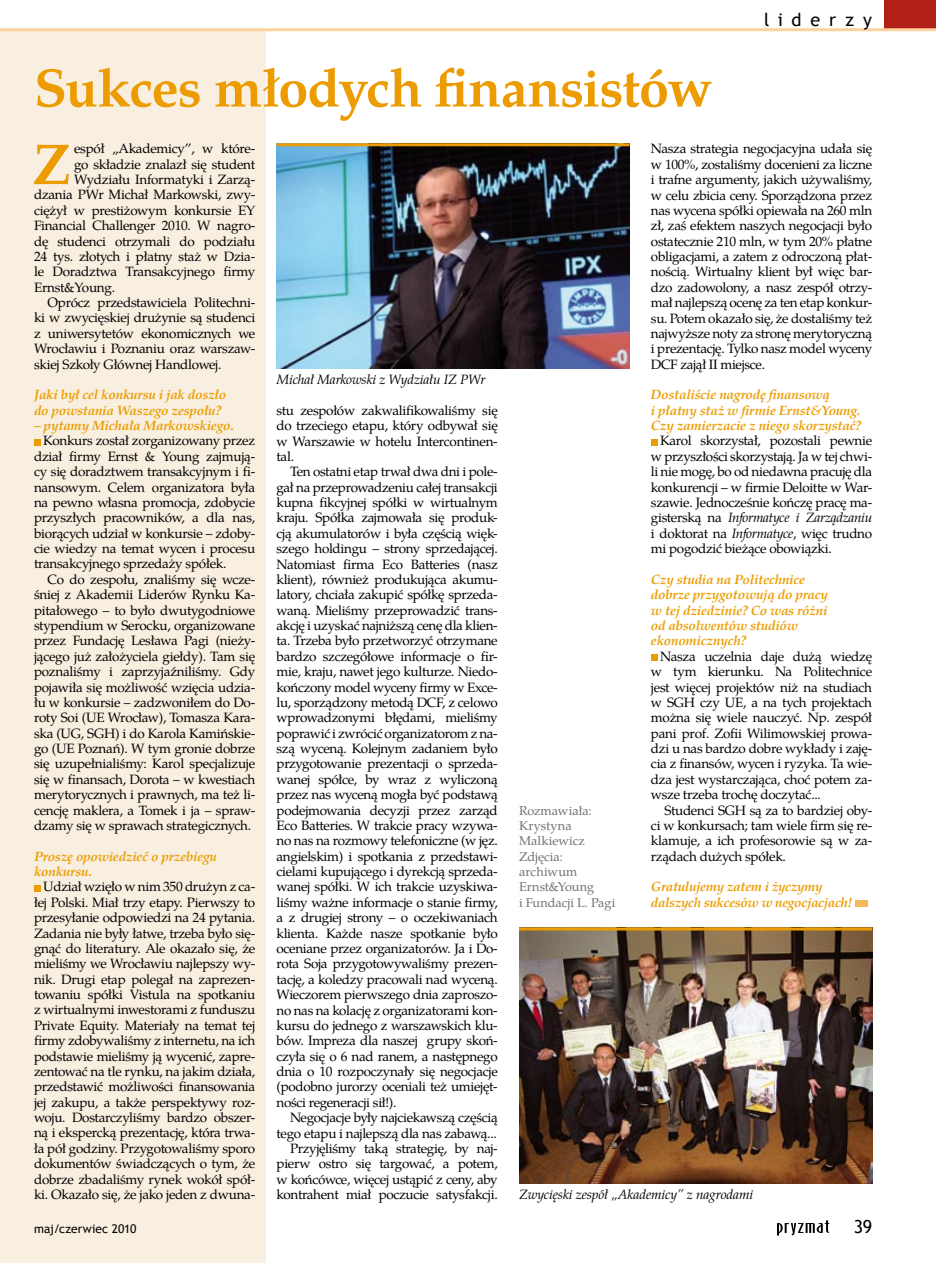
<style>
.page{position:relative;width:936px;height:1263px;background:#fff}
.page>*{position:absolute;margin:0;border:0;box-sizing:border-box;transform-origin:0 0}
.t1{font:700 57.75px "Te X Gyre Pagella";color:#ec9c00}
.t2{font:700 54px "Te X Gyre Pagella";letter-spacing:-.03em;color:#ec9c00}
.t3{font:18px "Trebuchet MS";letter-spacing:.485em;color:#000}
.t4{font:13.5px/15.5px "Te X Gyre Pagella";letter-spacing:-.02em;color:#000;text-align:justify}
.t5{font:italic 700 13.5px/15.5px "Te X Gyre Pagella";letter-spacing:-.02em;color:#ec9c00}
.t6{font:italic 13.5px "Te X Gyre Pagella";letter-spacing:-.01em;color:#000}
.t7{font:12.75px/15.5px "Te X Gyre Pagella";color:#707173}
.t8{font:12px "Trebuchet MS";color:#000}
.s1{font-style:italic}
</style>
<div class="page">
<div style="left:0;top:30px;width:266px;height:1233px;background:#f8efe0"></div>
<svg style="left:34px;top:439px;width:6px;height:6px"></svg>
<svg style="left:34px;top:885px;width:6px;height:6px"></svg>
<svg style="left:651px;top:439px;width:6px;height:6px"></svg>
<div style="left:651px;top:654px;width:6px;height:7px;background:#ec9c00"></div>
<div style="left:854px;top:900px;width:13px;height:7px;background:#f3ba5d"></div>
<img style="left:276px;top:146px;width:353px;height:223px">
<hr style="left:276px;top:143px;width:353px;height:3px;background:#ec9c00">
<img style="left:519px;top:930px;width:353px;height:253px">
<hr style="left:519px;top:927px;width:353px;height:3px;background:#ec9c00">
<div style="left:884px;top:0;width:51px;height:30px;background:#b11f17"></div>
<hr style="left:0;top:28px;width:935px;height:3px;background:#fcd29f">
<svg style="left:777px;top:1220px;width:52px;height:16px"></svg>
<h2 class="t2" style="left:34px;top:47px;width:679px">Sukces młodych finansistów</h2>
<h3 class="t3" style="left:764px;top:9px;width:109px">liderzy</h3>
<h1 class="t1" style="left:33px;top:121px;width:40px">Z</h1>
<p class="t4" style="left:74px;top:140px;width:183px">espół „Akademicy”, w które-</p>
<p class="t4" style="left:74px;top:155px;width:183px">go składzie znalazł się student</p>
<p class="t4" style="left:74px;top:171px;width:183px">Wydziału Informatyki i Zarzą-</p>
<p class="t4" style="left:34px;top:186px;width:223px">dzania PWr Michał Markowski, zwy-</p>
<p class="t4" style="left:34px;top:202px;width:223px">ciężył w prestiżowym konkursie EY</p>
<p class="t4" style="left:34px;top:217px;width:223px">Financial Challenger 2010. W nagro-</p>
<p class="t4" style="left:34px;top:232px;width:223px">dę studenci otrzymali do podziału</p>
<p class="t4" style="left:34px;top:248px;width:223px">24 tys. złotych i płatny staż w Dzia-</p>
<p class="t4" style="left:34px;top:263px;width:223px">le Doradztwa Transakcyjnego firmy</p>
<p class="t4" style="left:34px;top:278px;width:83px">Ernst&amp;Young.</p>
<p class="t4" style="left:48px;top:294px;width:209px">Oprócz przedstawiciela Politechni-</p>
<p class="t4" style="left:34px;top:309px;width:223px">ki w zwycięskiej drużynie są studenci</p>
<p class="t4" style="left:34px;top:325px;width:223px">z uniwersytetów ekonomicznych we</p>
<p class="t4" style="left:34px;top:340px;width:223px">Wrocławiu i Poznaniu oraz warszaw-</p>
<p class="t4" style="left:34px;top:355px;width:189px">skiej Szkoły Głównej Handlowej.</p>
<p class="t5" style="left:34px;top:386px;width:194px">Jaki był cel konkursu i jak doszło do powstania Waszego zespołu?</p>
<p class="t5" style="left:34px;top:417px;width:201px">– pytamy Michała Markowskiego.</p>
<p class="t4" style="left:34px;top:432px;width:223px;text-indent:9px">Konkurs został zorganizowany przez dział firmy Ernst &amp; Young zajmują&shy;cy się doradztwem transakcyjnym i fi&shy;nansowym. Celem organizatora była na pewno własna promocja, zdobycie przyszłych pracowników, a dla nas, biorących udział w konkursie – zdoby&shy;cie wiedzy na temat wycen i procesu transakcyjnego sprzedaży spółek.</p>
<p class="t4" style="left:34px;top:571px;width:223px;text-indent:14px">Co do zespołu, znaliśmy się wcze&shy;śniej z Akademii Liderów Rynku Ka&shy;pitałowego – to było dwutygodniowe stypendium w Serocku, organizowane przez Fundację Lesława Pagi (nieży&shy;jącego już założyciela giełdy). Tam się poznaliśmy i zaprzyjaźniliśmy. Gdy pojawiła się możliwość wzięcia udzia&shy;łu w konkursie – zadzwoniłem do Do&shy;roty Soi (UE Wrocław), Tomasza Kara&shy;ska (UG, SGH) i do Karola Kamińskie&shy;go (UE Poznań). W tym gronie dobrze się uzupełnialiśmy: Karol specjalizuje się w finansach, Dorota – w kwestiach merytorycznych i prawnych, ma też li&shy;cencję maklera, a Tomek i ja – spraw&shy;dzamy się w sprawach strategicznych.</p>
<p class="t5" style="left:34px;top:847px;width:184px">Proszę opowiedzieć o przebiegu konkursu.</p>
<p class="t4" style="left:34px;top:878px;width:223px;text-indent:9px">Udział wzięło w nim 350 drużyn z ca&shy;łej Polski. Miał trzy etapy. Pierwszy to przesyłanie odpowiedzi na 24 pytania.<br>Zadania nie były łatwe, trzeba było się&shy;gnąć do literatury. Ale okazało się, że mieliśmy we Wrocławiu najlepszy wy&shy;nik. Drugi etap polegał na zaprezen&shy;towaniu spółki Vistula na spotkaniu z wirtualnymi inwestorami z funduszu Private Equity. Materiały na temat tej firmy zdobywaliśmy z internetu, na ich podstawie mieliśmy ją wycenić, zapre&shy;zentować na tle rynku, na jakim działa, przedstawić możliwości finansowania jej zakupu, a także perspektywy roz&shy;woju. Dostarczyliśmy bardzo obszer&shy;ną i ekspercką prezentację, która trwa&shy;ła pół godziny. Przygotowaliśmy sporo dokumentów świadczących o tym, że dobrze zbadaliśmy rynek wokół spół&shy;ki. Okazało się, że jako jeden z dwuna-</p>
<p class="t8" style="left:34px;top:1221px;width:104px">maj/czerwiec 2010</p>
<p class="t6" style="left:276px;top:369px;width:211px">Michał Markowski z Wydziału IZ PWr</p>
<p class="t4" style="left:276px;top:401px;width:223px">stu zespołów zakwalifikowaliśmy się do trzeciego etapu, który odbywał się w Warszawie w hotelu Intercontinen&shy;tal.</p>
<p class="t4" style="left:276px;top:463px;width:223px;text-indent:14px">Ten ostatni etap trwał dwa dni i pole&shy;gał na przeprowadzeniu całej transakcji kupna fikcyjnej spółki w wirtualnym kraju. Spółka zajmowała się produk&shy;cją akumulatorów i była częścią więk&shy;szego holdingu – strony sprzedającej.<br>Natomiast firma Eco Batteries (nasz klient), również produkująca akumu&shy;latory, chciała zakupić spółkę sprzeda&shy;waną. Mieliśmy przeprowadzić trans&shy;akcję i uzyskać najniższą cenę dla klien&shy;ta. Trzeba było przetworzyć otrzymane bardzo szczegółowe informacje o fir&shy;mie, kraju, nawet jego kulturze. Niedo&shy;kończony model wyceny firmy w Exce&shy;lu, sporządzony metodą DCF, z celowo wprowadzonymi błędami, mieliśmy poprawić i zwrócić organizatorom z na&shy;szą wyceną. Kolejnym zadaniem było przygotowanie prezentacji o sprzeda&shy;wanej spółce, by wraz z wyliczoną przez nas wyceną mogła być podstawą podejmowania decyzji przez zarząd Eco Batteries. W trakcie pracy wzywa&shy;no nas na rozmowy telefoniczne (w jęz. angielskim) i spotkania z przedstawi&shy;cielami kupującego i dyrekcją sprzeda&shy;wanej spółki. W ich trakcie uzyskiwa&shy;liśmy ważne informacje o stanie firmy, a z drugiej strony – o oczekiwaniach klienta. Każde nasze spotkanie było oceniane przez organizatorów. Ja i Do&shy;rota Soja przygotowywaliśmy prezen&shy;tację, a koledzy pracowali nad wyceną.<br>Wieczorem pierwszego dnia zaproszo&shy;no nas na kolację z organizatorami kon&shy;kursu do jednego z warszawskich klu&shy;bów. Impreza dla naszej grupy skoń&shy;czyła się o 6 nad ranem, a następnego dnia o 10 rozpoczynały się negocjacje (podobno jurorzy oceniali też umiejęt&shy;ności regeneracji sił!).</p>
<p class="t4" style="left:276px;top:1109px;width:223px;text-align:right">Negocjacje były najciekawszą częścią tego etapu i najlepszą dla nas zabawą...<br>Przyjęliśmy taką strategię, by naj&shy;pierw ostro się targować, a potem, w końcówce, więcej ustąpić z ceny, aby kontrahent miał poczucie satysfakcji.</p>
<p class="t7" style="left:519px;top:801px;width:98px">Rozmawiała:<br>Krystyna<br>Malkiewicz<br>Zdjęcia: archiwum<br>Ernst&amp;Young<br>i Fundacji L. Pagi</p>
<p class="t4" style="left:651px;top:140px;width:223px">Nasza strategia negocjacyjna udała się w 100%, zostaliśmy docenieni za liczne i trafne argumenty, jakich używaliśmy, w celu zbicia ceny. Sporządzona przez nas wycena spółki opiewała na 260 mln zł, zaś efektem naszych negocjacji było ostatecznie 210 mln, w tym 20% płatne obligacjami, a zatem z odroczoną płat&shy;nością. Wirtualny klient był więc bar&shy;dzo zadowolony, a nasz zespół otrzy&shy;mał najlepszą ocenę za ten etap konkur&shy;su. Potem okazało się, że dostaliśmy też najwyższe noty za stronę merytoryczną i prezentację. Tylko nasz model wyceny DCF zajął II miejsce.</p>
<p class="t5" style="left:651px;top:386px;width:212px">Dostaliście nagrodę finansową<br>i płatny staż w firmie Ernst&amp;Young.<br>Czy zamierzacie z niego skorzystać?</p>
<p class="t4" style="left:651px;top:432px;width:223px;text-indent:9px">Karol skorzystał, pozostali pewnie w przyszłości skorzystają. Ja w tej chwi&shy;li nie mogę, bo od niedawna pracuję dla konkurencji – w firmie Deloitte w War&shy;szawie. Jednocześnie kończę pracę ma&shy;gisterską na <span class="s1">Informatyce i Zarządzaniu </span>i doktorat na <span class="s1">Informatyce</span>, więc trudno mi pogodzić bieżące obowiązki.</p>
<p class="t5" style="left:651px;top:570px;width:179px">Czy studia na Politechnice dobrze przygotowują do pracy w tej dziedzinie? Co was różni od absolwentów studiów ekonomicznych?</p>
<p class="t4" style="left:651px;top:647px;width:223px;text-indent:9px">Nasza uczelnia daje dużą wiedzę w tym kierunku. Na Politechnice jest więcej projektów niż na studiach w SGH czy UE, a na tych projektach można się wiele nauczyć. Np. zespół pani prof. Zofii Wilimowskiej prowa&shy;dzi u nas bardzo dobre wykłady i zaję&shy;cia z finansów, wycen i ryzyka. Ta wie&shy;dza jest wystarczająca, choć potem za&shy;wsze trzeba trochę doczytać...</p>
<p class="t4" style="left:651px;top:801px;width:223px;text-indent:14px">Studenci SGH są za to bardziej oby&shy;ci w konkursach; tam wiele firm się re&shy;klamuje, a ich profesorowie są w za&shy;rządach dużych spółek.</p>
<p class="t5" style="left:651px;top:878px;width:203px">Gratulujemy zatem i życzymy dalszych sukcesów w negocjacjach!</p>
<p class="t6" style="left:519px;top:1184px;width:236px">Zwycięski zespół „Akademicy” z nagrodami</p>
<h3 class="t3" style="left:853px;top:1216px;width:20px">39</h3>
</div>
